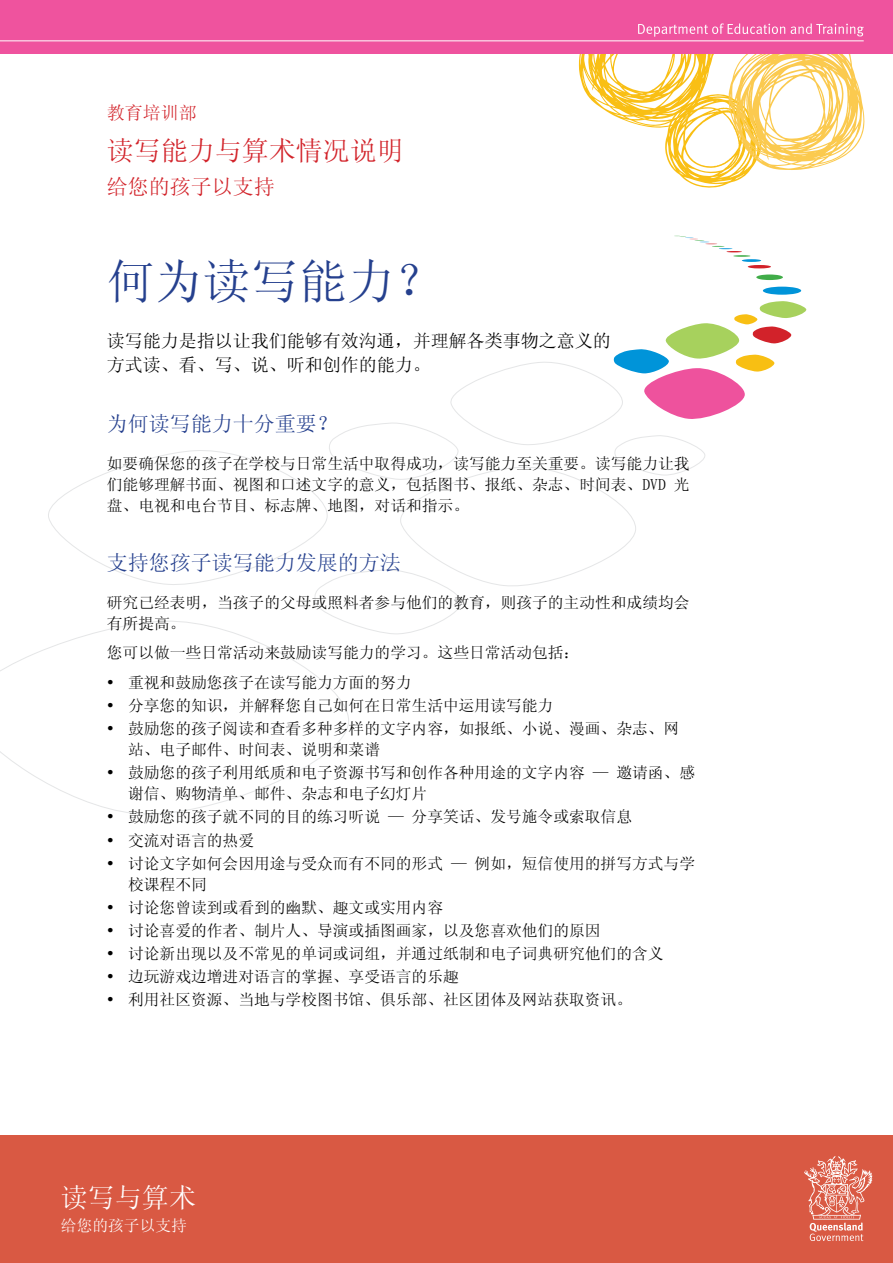
<style>
.page{position:relative;width:893px;height:1263px;background:#fff}
.page>*{position:absolute;margin:0;border:0;box-sizing:border-box;transform-origin:0 0}
.t1{font:48px "Sim Sun";color:#25408e}
.t2{font:27px "Sim Sun";color:#d2232a}
.t3{font:27px "Sim Sun";color:#fff}
.t4{font:21px "Sim Sun";color:#25408e}
.t5{font:21px "Sim Sun";color:#d2232a}
.t6{font:18px/24px "Sim Sun";color:#000}
.t7{font:18px "Sim Sun";color:#d2232a}
.t8{font:15.75px/21px "Sim Sun";color:#000}
.t9{font:15.75px "Sim Sun";color:#fff}
</style>
<div class="page">
<div style="left:0;top:1135px;width:893px;height:128px;background:#d95943"></div>
<svg style="left:579px;top:54px;width:286px;height:134px"></svg>
<div style="left:0;top:0;width:893px;height:53px;background:#ef539e"></div>
<hr style="left:0;top:40px;width:864px;height:1px;background:#fff">
<svg style="left:638px;top:23px;width:226px;height:14px"></svg>
<svg style="left:0;top:635px;width:349px;height:180px"></svg>
<svg style="left:763px;top:287px;width:38px;height:8px"></svg>
<svg style="left:675px;top:236px;width:96px;height:32px"></svg>
<svg style="left:756px;top:274px;width:27px;height:6px"></svg>
<svg style="left:48px;top:301px;width:759px;height:334px"></svg>
<svg style="left:804px;top:1156px;width:68px;height:85px"></svg>
<p class="t7" style="left:107px;top:104px;width:92px">教育培训部</p>
<h2 class="t2" style="left:107px;top:137px;width:299px">读写能力与算术情况说明</h2>
<h3 class="t5" style="left:107px;top:176px;width:170px">给您的孩子以支持</h3>
<h1 class="t1" style="left:107px;top:257px;width:338px">何为读写能力？</h1>
<p class="t6" style="left:107px;top:329px;width:506px">读写能力是指以让我们能够有效沟通，并理解各类事物之意义的方式读、看、写、说、听和创作的能力。</p>
<h3 class="t4" style="left:107px;top:413px;width:233px">为何读写能力十分重要？</h3>
<p class="t8" style="left:107px;top:453px;width:584px;text-align:justify">如要确保您的孩子在学校与日常生活中取得成功，读写能力至关重要。读写能力让我们能够理解书面、视图和口述文字的意义，包括图书、报纸、杂志、时间表、DVD 光盘、电视和电台节目、标志牌、地图，对话和指示。</p>
<h3 class="t4" style="left:107px;top:552px;width:296px">支持您孩子读写能力发展的方法</h3>
<p class="t8" style="left:107px;top:592px;width:584px">研究已经表明，当孩子的父母或照料者参与他们的教育，则孩子的主动性和成绩均会有所提高。</p>
<p class="t8" style="left:107px;top:642px;width:474px">您可以做一些日常活动来鼓励读写能力的学习。这些日常活动包括：</p>
<p class="t8" style="left:107px;top:672px;width:306px">• 重视和鼓励您孩子在读写能力方面的努力</p>
<p class="t8" style="left:107px;top:695px;width:448px">• 分享您的知识，并解释您自己如何在日常生活中运用读写能力</p>
<p class="t8" style="left:128px;top:718px;width:553px;text-indent:-21px">• 鼓励您的孩子阅读和查看多种多样的文字内容，如报纸、小说、漫画、杂志、网站、电子邮件、时间表、说明和菜谱</p>
<p class="t8" style="left:128px;top:762px;width:568px;text-indent:-21px">• 鼓励您的孩子利用纸质和电子资源书写和创作各种用途的文字内容 — 邀请函、感谢信、购物清单、邮件、杂志和电子幻灯片</p>
<p class="t8" style="left:107px;top:806px;width:527px">• 鼓励您的孩子就不同的目的练习听说 — 分享笑话、发号施令或索取信息</p>
<p class="t8" style="left:107px;top:829px;width:149px">• 交流对语言的热爱</p>
<p class="t8" style="left:128px;top:852px;width:568px;text-indent:-21px">• 讨论文字如何会因用途与受众而有不同的形式 — 例如，短信使用的拼写方式与学校课程不同</p>
<p class="t8" style="left:107px;top:897px;width:338px">• 讨论您曾读到或看到的幽默、趣文或实用内容</p>
<p class="t8" style="left:107px;top:920px;width:495px">• 讨论喜爱的作者、制片人、导演或插图画家，以及您喜欢他们的原因</p>
<p class="t8" style="left:107px;top:943px;width:558px">• 讨论新出现以及不常见的单词或词组，并通过纸制和电子词典研究他们的含义</p>
<p class="t8" style="left:107px;top:966px;width:354px">• 边玩游戏边增进对语言的掌握、享受语言的乐趣</p>
<p class="t8" style="left:107px;top:989px;width:527px">• 利用社区资源、当地与学校图书馆、俱乐部、社区团体及网站获取资讯。</p>
<h2 class="t3" style="left:61px;top:1184px;width:136px">读写与算术</h2>
<p class="t9" style="left:61px;top:1217px;width:127px">给您的孩子以支持</p>
</div>
